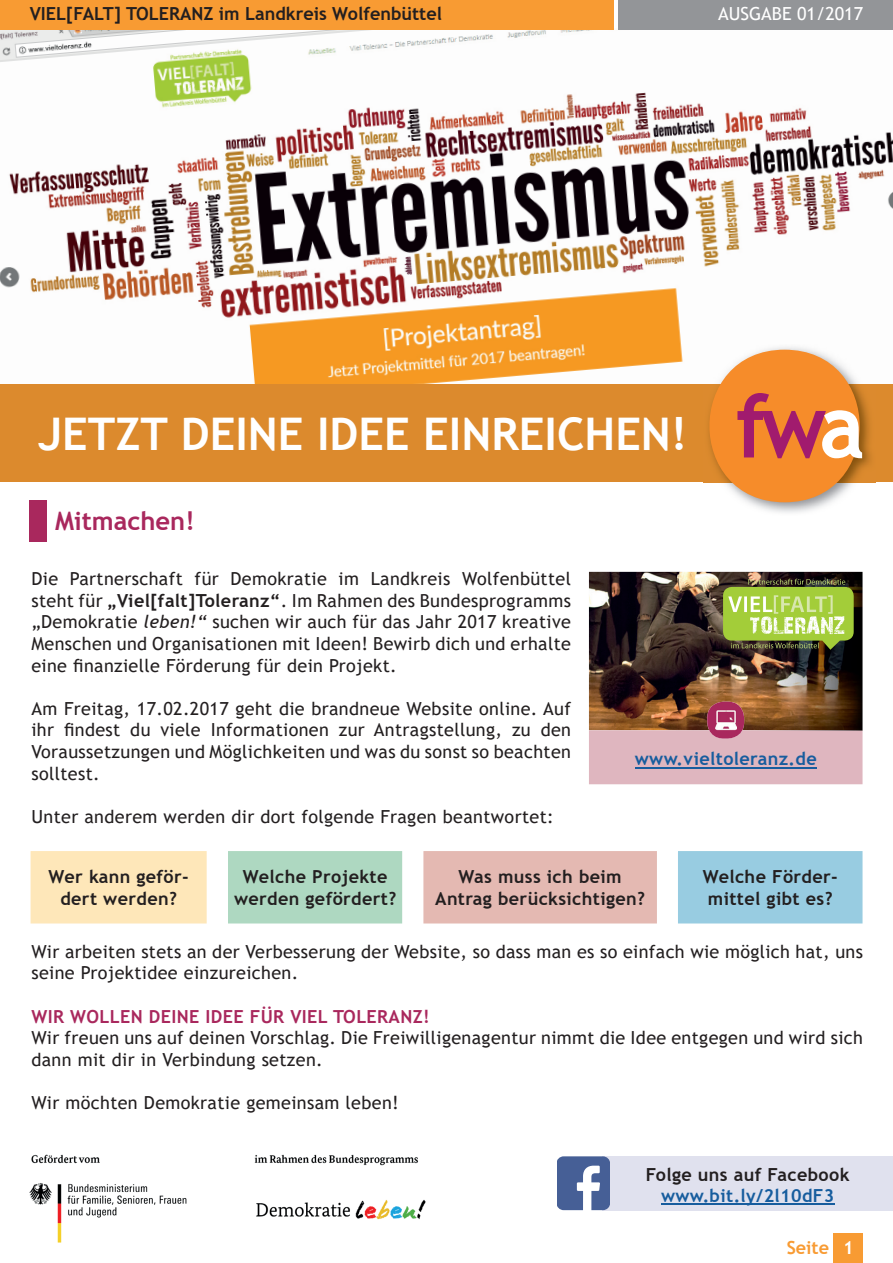
<style>
.page{position:relative;width:893px;height:1263px;background:#fff}
.page>*{position:absolute;margin:0;border:0;box-sizing:border-box;transform-origin:0 0}
.t1{font:700 45px "Trebuchet MS";color:#fff}
.t2{font:700 25.5px "Trebuchet MS";color:#a9285d}
.t3{font:18px/21.6px "Trebuchet MS";letter-spacing:.02em;color:#231f20;text-align:justify}
.t4{font:700 18px/21.6px "Trebuchet MS";letter-spacing:.02em;color:#231f20;text-align:center}
.t5{font:700 18px "Trebuchet MS";color:#231f20}
.t6{font:700 18px "Trebuchet MS";letter-spacing:.02em;color:#175d9e}
.t7{font:700 18px "Trebuchet MS";letter-spacing:.02em;color:#a9285d}
.t8{font:18px "Trebuchet MS";color:#fff}
.t9{font:700 18px "Trebuchet MS";color:#f89b33}
.t10{font:700 18px "Trebuchet MS";color:#fff}
.s1{font-weight:400;font-size:84.3px;color:#a11b6e}
.s2{font-weight:400;font-size:84.3px}
.s3{font-weight:700}
.s4{font-style:italic}
</style>
<div class="page">
<img style="left:29px;top:1154px;width:397px;height:89px">
<div style="left:30px;top:500px;width:17px;height:41px;background:#a9285d"></div>
<svg style="left:30px;top:851px;width:833px;height:73px;background:#cfd3c7"></svg>
<img style="left:589px;top:572px;width:273px;height:212px">
<img style="left:0;top:29px;width:893px;height:356px">
<div style="left:0;top:385px;width:893px;height:97px;background:#dc8a2d"></div>
<img style="left:704px;top:345px;width:171px;height:168px">
<svg style="left:700px;top:350px;width:185px;height:152px"></svg>
<div style="left:833px;top:1233px;width:30px;height:30px;background:#f89b33"></div>
<div style="left:0;top:0;width:613px;height:30px;background:#f89b33"></div>
<div style="left:619px;top:0;width:274px;height:30px;background:#939598"></div>
<div style="left:602px;top:1156px;width:291px;height:54px;background:#e0e1ee"></div>
<hr style="left:661px;top:1203px;width:173px;height:2px;background:#175d9e">
<svg style="left:557px;top:1156px;width:53px;height:54px"></svg>
<p class="t5" style="left:30px;top:2px;width:414px">VIEL[FALT] TOLERANZ im Landkreis Wolfenbüttel</p>
<p class="t8" style="left:718px;top:2px;width:147px">AUSGABE 01/2017</p>
<h1 class="t1" style="left:38px;top:406px;width:827px">JETZT DEINE IDEE EINREICHEN! <span class="s1">fw</span><span class="s2">a</span></h1>
<h2 class="t2" style="left:55px;top:505px;width:141px">Mitmachen!</h2>
<p class="t3" style="left:31px;top:568px;width:541px">Die Partnerschaft für Demokratie im Landkreis Wolfenbüttel steht für <span class="s3">„Viel[falt]Toleranz“</span>. Im Rahmen des Bundesprogramms „Demokratie <span class="s4">leben!“</span> suchen wir auch für das Jahr 2017 kreative Menschen und Organisationen mit Ideen! Bewirb dich und erhalte eine finanzielle Förderung für dein Projekt.</p>
<p class="t3" style="left:31px;top:697px;width:541px">Am Freitag, 17.02.2017 geht die brandneue Website online. Auf ihr findest du viele Informationen zur Antragstellung, zu den Voraussetzungen und Möglichkeiten und was du sonst so beachten solltest.</p>
<p class="t3" style="left:31px;top:805px;width:524px">Unter anderem werden dir dort folgende Fragen beantwortet:</p>
<p class="t6" style="left:635px;top:748px;width:183px">www.vieltoleranz.de</p>
<p class="t4" style="left:49px;top:866px;width:142px">Wer kann geför&shy;dert werden?</p>
<p class="t4" style="left:234px;top:866px;width:164px">Welche Projekte werden gefördert?</p>
<p class="t4" style="left:435px;top:866px;width:211px">Was muss ich beim<br>Antrag berücksichtigen?</p>
<p class="t4" style="left:703px;top:866px;width:137px;text-align:left">Welche Förder&shy;mittel gibt es?</p>
<p class="t3" style="left:31px;top:940px;width:833px">Wir arbeiten stets an der Verbesserung der Website, so dass man es so einfach wie möglich hat, uns seine Projektidee einzureichen.</p>
<p class="t7" style="left:31px;top:1005px;width:400px">WIR WOLLEN DEINE IDEE FÜR VIEL TOLERANZ!</p>
<p class="t3" style="left:31px;top:1027px;width:833px">Wir freuen uns auf deinen Vorschlag. Die Freiwilligenagentur nimmt die Idee entgegen und wird sich dann mit dir in Verbindung setzen.</p>
<p class="t3" style="left:31px;top:1092px;width:369px">Wir möchten Demokratie gemeinsam leben!</p>
<p class="t4" style="left:646px;top:1163px;width:205px">Folge uns auf Facebook</p>
<p class="t6" style="left:661px;top:1184px;width:175px">www.bit.ly/2l10dF3</p>
<p class="t9" style="left:787px;top:1236px;width:44px">Seite</p>
<p class="t10" style="left:843px;top:1236px;width:12px">1</p>
</div>
